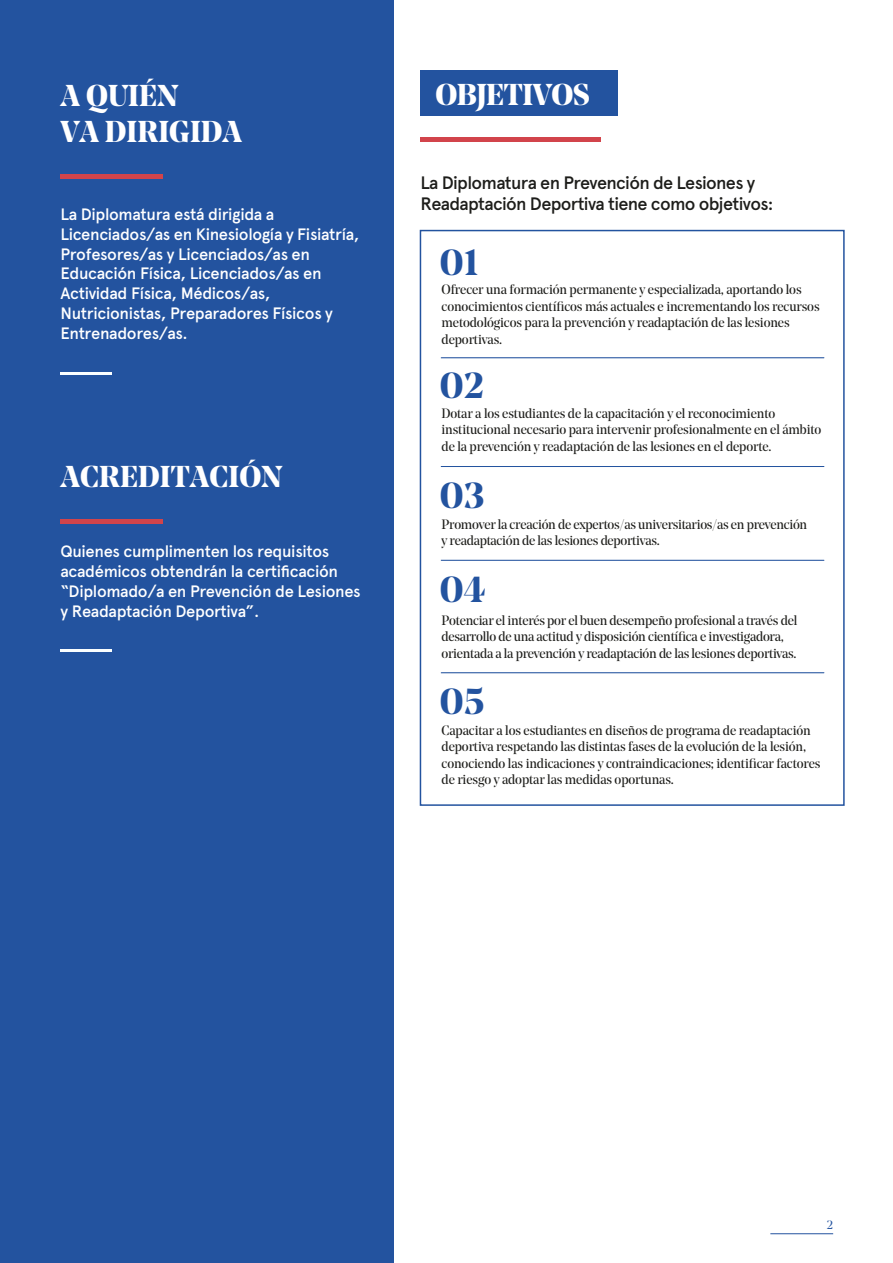
<style>
.page{position:relative;width:893px;height:1263px;background:#fff}
.page>*{position:absolute;margin:0;border:0;box-sizing:border-box;transform-origin:0 0}
.t1{font:700 36px "Noe Display";color:#23539f}
.t2{font:700 30px/36px "Noe Display";color:#fff}
.t3{font:500 18px/21px "Apercu Pro";letter-spacing:-.04em;color:#1d1d1a}
.t4{font:500 16.5px/19.8px "Apercu Pro";letter-spacing:-.02em;color:#fff}
.t5{font:13.5px/16.5px "Noe Display";letter-spacing:-.01em;color:#1d1d1a}
.t6{font:12px "Noe Display";color:#23539f}
</style>
<div class="page">
<div style="left:0;top:0;width:393px;height:1263px;background:#23539f"></div>
<hr style="left:60px;top:372px;width:52px;height:3px;background:#fbffff">
<div style="left:60px;top:174px;width:102px;height:5px;background:#d1444b"></div>
<hr style="left:60px;top:649px;width:52px;height:2px;background:#fbffff">
<hr style="left:60px;top:519px;width:102px;height:4px;background:#d1444b">
<div style="left:420px;top:230px;width:425px;height:576px;border:2px solid #23539f"></div>
<hr style="left:770px;top:1233px;width:63px;height:1px;background:#23539f">
<hr style="left:441px;top:357px;width:383px;height:1px;background:#23539f">
<hr style="left:441px;top:466px;width:383px;height:1px;background:#23539f">
<hr style="left:441px;top:560px;width:383px;height:1px;background:#23539f">
<hr style="left:441px;top:672px;width:383px;height:1px;background:#23539f">
<div style="left:420px;top:70px;width:198px;height:46px;background:#23539f"></div>
<hr style="left:420px;top:138px;width:181px;height:4px;background:#d2444b">
<h2 class="t2" style="left:60px;top:77px;width:183px">A QUIÉN<br>VA DIRIGIDA</h2>
<p class="t4" style="left:60px;top:204px;width:301px">La Diplomatura está dirigida a Licenciados/as en Kinesiología y Fisiatría, Profesores/as y Licenciados/as en Educación Física, Licenciados/as en Actividad Física, Médicos/as, Nutricionistas, Preparadores Físicos y Entrenadores/as.</p>
<h2 class="t2" style="left:60px;top:458px;width:224px">ACREDITACIÓN</h2>
<p class="t4" style="left:60px;top:541px;width:302px">Quienes cumplimenten los requisitos académicos obtendrán la certificación “Diplomado/a en Prevención de Lesiones y Readaptación Deportiva”.</p>
<h2 class="t2" style="left:435px;top:76px;width:156px">OBJETIVOS</h2>
<h3 class="t3" style="left:420px;top:171px;width:354px">La Diplomatura en Prevención de Lesiones y<br>Readaptación Deportiva tiene como objetivos:</h3>
<h1 class="t1" style="left:439px;top:239px;width:41px">01</h1>
<p class="t5" style="left:442px;top:281px;width:380px">Ofrecer una formación permanente y especializada, aportando los conocimientos científicos más actuales e incrementando los recursos metodológicos para la prevención y readaptación de las lesiones deportivas.</p>
<h1 class="t1" style="left:439px;top:362px;width:46px">02</h1>
<p class="t5" style="left:442px;top:405px;width:381px">Dotar a los estudiantes de la capacitación y el reconocimiento institucional necesario para intervenir profesionalmente en el ámbito de la prevención y readaptación de las lesiones en el deporte.</p>
<h1 class="t1" style="left:439px;top:472px;width:47px">03</h1>
<p class="t5" style="left:442px;top:516px;width:367px">Promover la creación de expertos/as universitarios/as en prevención y readaptación de las lesiones deportivas.</p>
<h1 class="t1" style="left:439px;top:566px;width:48px">04</h1>
<p class="t5" style="left:442px;top:612px;width:357px">Potenciar el interés por el buen desempeño profesional a través del desarrollo de una actitud y disposición científica e investigadora, orientada a la prevención y readaptación de las lesiones deportivas.</p>
<h1 class="t1" style="left:439px;top:678px;width:47px">05</h1>
<p class="t5" style="left:442px;top:721px;width:380px">Capacitar a los estudiantes en diseños de programa de readaptación deportiva respetando las distintas fases de la evolución de la lesión, conociendo las indicaciones y contraindicaciones; identificar factores de riesgo y adoptar las medidas oportunas.</p>
<p class="t6" style="left:827px;top:1217px;width:8px">2</p>
</div>
